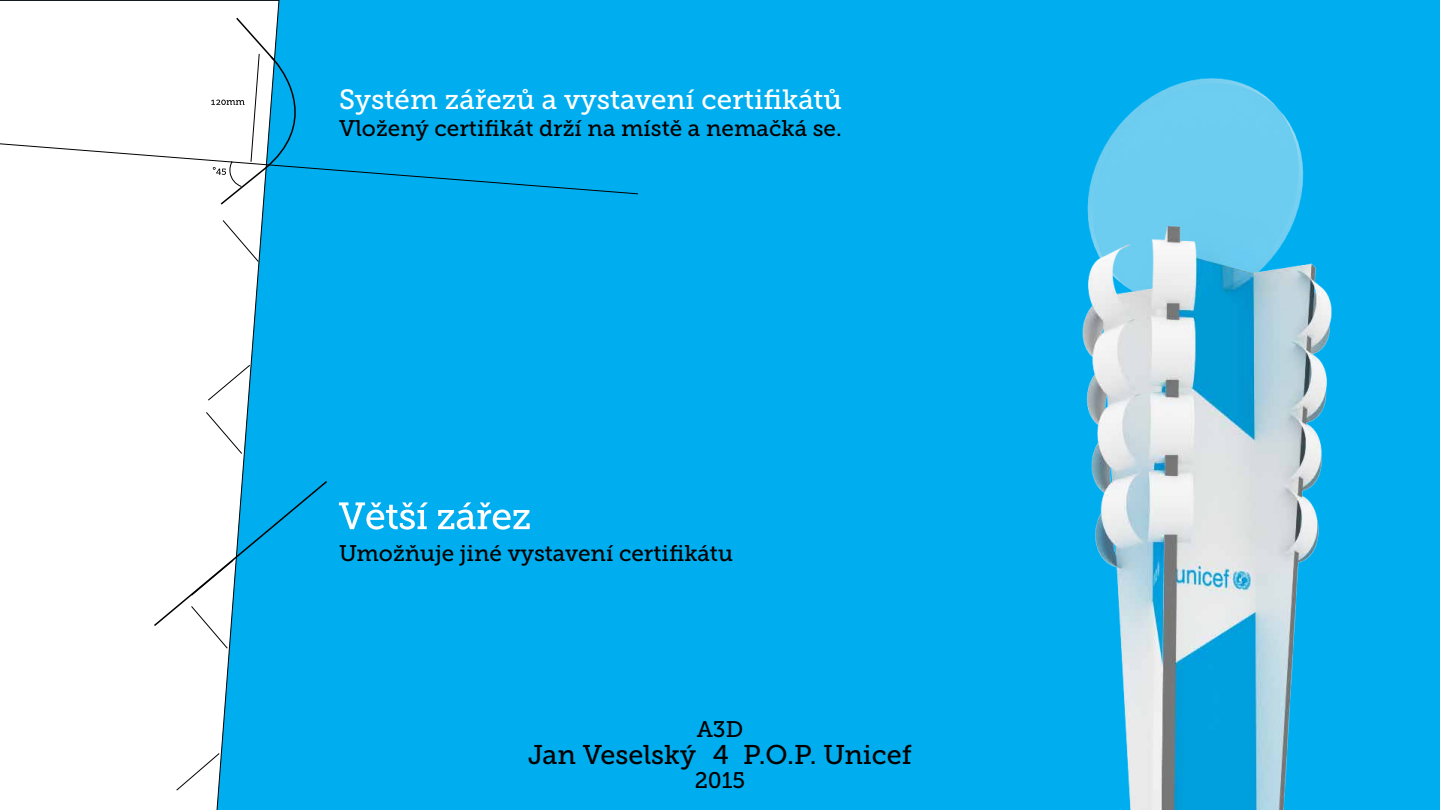
<style>
.page{position:relative;width:1440px;height:810px;background:#00aeef}
.page>*{position:absolute;margin:0;border:0;box-sizing:border-box;transform-origin:0 0}
.t1{font:27.75px "Museo Slab 500";color:#fff}
.t2{font:27px "Museo Slab 500";color:#000}
.t3{font:22.5px "Museo Slab 500";color:#000}
</style>
<div class="page">
<svg style="left:0;top:0;width:280px;height:810px;background:#e8f7fc"></svg>
<svg style="left:176px;top:752px;width:44px;height:39px;background:#f2f3f3"></svg>
<svg style="left:191px;top:628px;width:37px;height:21px"></svg>
<svg style="left:152px;top:206px;width:175px;height:422px"></svg>
<svg style="left:339px;top:502px;width:89px;height:28px"></svg>
<svg style="left:438px;top:502px;width:92px;height:28px"></svg>
<svg style="left:0;top:16px;width:638px;height:190px"></svg>
<img style="left:1082px;top:78px;width:250px;height:732px">
<p class="t1" style="left:339px;top:84px;width:505px">Systém zářezů a vystavení certifikátů</p>
<p class="t3" style="left:339px;top:116px;width:504px">Vložený certifikát drží na místě a nemačká se.</p>
<p class="t3" style="left:339px;top:541px;width:396px">Umožňuje jiné vystavení certifikátu</p>
<p class="t3" style="left:697px;top:716px;width:48px">A3D</p>
<p class="t2" style="left:713px;top:740px;width:18px">4</p>
<p class="t2" style="left:528px;top:740px;width:170px">Jan Veselský</p>
<p class="t2" style="left:743px;top:740px;width:170px">P.O.P. Unicef</p>
<p class="t3" style="left:695px;top:768px;width:52px">2015</p>
</div>
